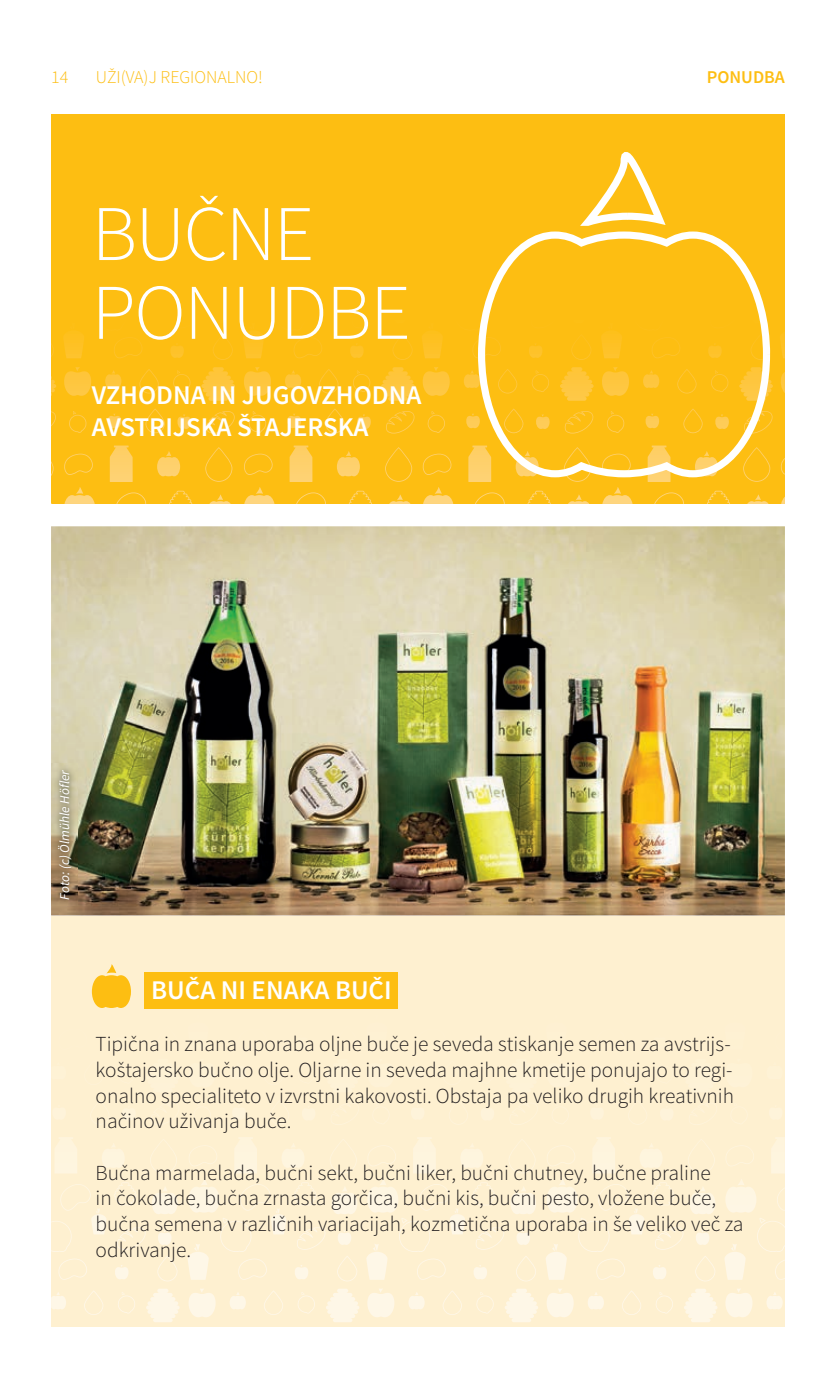
<style>
.page{position:relative;width:836px;height:1378px;background:#fff}
.page>*{position:absolute;margin:0;border:0;box-sizing:border-box;transform-origin:0 0}
.t1{font:300 78.75px/78.8px "Source Sans Pro";letter-spacing:-.02em;color:#fff}
.t2{font:600 27px/32.4px "Source Sans Pro";color:#fff}
.t3{font:300 21.38px/25.7px "Source Sans Pro";color:#231f20}
.t4{font:300 18px "Source Sans Pro";color:#fdbe12}
.t5{font:600 18px "Source Sans Pro";color:#fdbe12}
.t6{font:italic 13.5px "Source Sans Pro";color:#fff}
</style>
<div class="page">
<svg style="left:784px;top:404px;width:1px;height:19px"></svg>
<svg style="left:784px;top:314px;width:1px;height:36px"></svg>
<svg style="left:784px;top:174px;width:1px;height:19px"></svg>
<svg style="left:784px;top:207px;width:1px;height:19px"></svg>
<svg style="left:784px;top:134px;width:1px;height:24px"></svg>
<div style="left:51px;top:526px;width:733px;height:801px;background:#fef0d0"></div>
<svg style="left:766px;top:1292px;width:16px;height:17px"></svg>
<svg style="left:725px;top:1289px;width:27px;height:28px"></svg>
<svg style="left:684px;top:1289px;width:33px;height:33px"></svg>
<svg style="left:588px;top:1292px;width:16px;height:17px"></svg>
<svg style="left:547px;top:1289px;width:26px;height:28px"></svg>
<svg style="left:622px;top:1291px;width:19px;height:24px"></svg>
<svg style="left:656px;top:1292px;width:17px;height:21px"></svg>
<svg style="left:505px;top:1289px;width:33px;height:33px"></svg>
<svg style="left:408px;top:1292px;width:16px;height:17px"></svg>
<svg style="left:367px;top:1289px;width:27px;height:28px"></svg>
<svg style="left:443px;top:1291px;width:19px;height:24px"></svg>
<svg style="left:476px;top:1292px;width:18px;height:21px"></svg>
<svg style="left:326px;top:1289px;width:33px;height:33px"></svg>
<svg style="left:230px;top:1293px;width:16px;height:16px"></svg>
<svg style="left:189px;top:1289px;width:27px;height:28px"></svg>
<svg style="left:264px;top:1291px;width:19px;height:24px"></svg>
<svg style="left:298px;top:1292px;width:17px;height:21px"></svg>
<svg style="left:114px;top:1182px;width:23px;height:23px"></svg>
<svg style="left:146px;top:1289px;width:34px;height:33px"></svg>
<svg style="left:117px;top:1227px;width:29px;height:23px"></svg>
<svg style="left:152px;top:1187px;width:25px;height:27px"></svg>
<svg style="left:158px;top:1230px;width:13px;height:15px"></svg>
<svg style="left:115px;top:1265px;width:13px;height:14px"></svg>
<svg style="left:51px;top:1292px;width:15px;height:17px"></svg>
<svg style="left:58px;top:1259px;width:29px;height:21px"></svg>
<svg style="left:51px;top:1184px;width:55px;height:68px"></svg>
<svg style="left:84px;top:1291px;width:19px;height:24px"></svg>
<svg style="left:157px;top:1256px;width:20px;height:25px"></svg>
<svg style="left:118px;top:1292px;width:17px;height:21px"></svg>
<svg style="left:724px;top:1137px;width:60px;height:143px"></svg>
<svg style="left:546px;top:1137px;width:169px;height:144px"></svg>
<svg style="left:366px;top:1137px;width:170px;height:144px"></svg>
<svg style="left:188px;top:1137px;width:169px;height:144px"></svg>
<svg style="left:55px;top:1137px;width:22px;height:36px"></svg>
<svg style="left:150px;top:1139px;width:27px;height:34px"></svg>
<svg style="left:102px;top:1144px;width:22px;height:24px"></svg>
<div style="left:51px;top:115px;width:733px;height:389px;background:#fdbe12"></div>
<svg style="left:781px;top:498px;width:3px;height:6px"></svg>
<svg style="left:707px;top:491px;width:23px;height:13px"></svg>
<svg style="left:747px;top:494px;width:21px;height:10px"></svg>
<svg style="left:602px;top:487px;width:30px;height:17px"></svg>
<svg style="left:654px;top:492px;width:30px;height:12px"></svg>
<svg style="left:527px;top:491px;width:23px;height:13px"></svg>
<svg style="left:568px;top:494px;width:21px;height:10px"></svg>
<svg style="left:423px;top:487px;width:30px;height:17px"></svg>
<svg style="left:475px;top:492px;width:30px;height:12px"></svg>
<svg style="left:349px;top:491px;width:23px;height:13px"></svg>
<svg style="left:389px;top:494px;width:21px;height:10px"></svg>
<svg style="left:244px;top:487px;width:30px;height:17px"></svg>
<svg style="left:296px;top:492px;width:30px;height:12px"></svg>
<svg style="left:169px;top:491px;width:23px;height:13px"></svg>
<svg style="left:209px;top:494px;width:22px;height:10px"></svg>
<svg style="left:64px;top:487px;width:31px;height:17px"></svg>
<svg style="left:116px;top:492px;width:30px;height:12px"></svg>
<svg style="left:780px;top:364px;width:5px;height:29px"></svg>
<svg style="left:780px;top:334px;width:4px;height:24px"></svg>
<svg style="left:780px;top:437px;width:5px;height:38px"></svg>
<svg style="left:647px;top:481px;width:23px;height:1px"></svg>
<svg style="left:468px;top:445px;width:23px;height:37px"></svg>
<svg style="left:466px;top:413px;width:8px;height:15px"></svg>
<svg style="left:464px;top:371px;width:10px;height:17px"></svg>
<svg style="left:422px;top:454px;width:30px;height:21px"></svg>
<svg style="left:422px;top:334px;width:52px;height:24px"></svg>
<svg style="left:427px;top:411px;width:18px;height:22px"></svg>
<svg style="left:381px;top:367px;width:69px;height:34px"></svg>
<svg style="left:289px;top:445px;width:23px;height:37px"></svg>
<svg style="left:386px;top:411px;width:28px;height:22px"></svg>
<svg style="left:325px;top:409px;width:19px;height:24px"></svg>
<svg style="left:385px;top:447px;width:27px;height:35px"></svg>
<svg style="left:350px;top:344px;width:13px;height:14px"></svg>
<svg style="left:357px;top:414px;width:14px;height:15px"></svg>
<svg style="left:337px;top:451px;width:23px;height:25px"></svg>
<svg style="left:287px;top:413px;width:14px;height:15px"></svg>
<svg style="left:285px;top:370px;width:16px;height:18px"></svg>
<svg style="left:244px;top:367px;width:27px;height:29px"></svg>
<svg style="left:244px;top:454px;width:29px;height:21px"></svg>
<svg style="left:243px;top:334px;width:79px;height:24px"></svg>
<svg style="left:319px;top:369px;width:19px;height:24px"></svg>
<svg style="left:392px;top:339px;width:20px;height:21px"></svg>
<svg style="left:353px;top:370px;width:18px;height:22px"></svg>
<svg style="left:249px;top:411px;width:18px;height:22px"></svg>
<svg style="left:201px;top:367px;width:34px;height:34px"></svg>
<svg style="left:110px;top:445px;width:23px;height:37px"></svg>
<svg style="left:206px;top:411px;width:29px;height:22px"></svg>
<svg style="left:145px;top:408px;width:20px;height:25px"></svg>
<svg style="left:205px;top:447px;width:27px;height:35px"></svg>
<svg style="left:170px;top:346px;width:14px;height:12px"></svg>
<svg style="left:177px;top:414px;width:14px;height:15px"></svg>
<svg style="left:157px;top:451px;width:23px;height:25px"></svg>
<svg style="left:107px;top:413px;width:14px;height:15px"></svg>
<svg style="left:105px;top:370px;width:16px;height:18px"></svg>
<svg style="left:64px;top:367px;width:27px;height:29px"></svg>
<svg style="left:64px;top:454px;width:29px;height:21px"></svg>
<svg style="left:64px;top:334px;width:78px;height:24px"></svg>
<svg style="left:139px;top:369px;width:20px;height:24px"></svg>
<svg style="left:213px;top:336px;width:20px;height:24px"></svg>
<svg style="left:173px;top:370px;width:18px;height:22px"></svg>
<svg style="left:69px;top:411px;width:18px;height:22px"></svg>
<svg style="left:51px;top:376px;width:5px;height:20px"></svg>
<svg style="left:51px;top:411px;width:5px;height:15px"></svg>
<svg style="left:51px;top:461px;width:3px;height:15px"></svg>
<svg style="left:51px;top:344px;width:3px;height:13px"></svg>
<img style="left:51px;top:526px;width:733px;height:389px">
<div style="left:145px;top:972px;width:253px;height:37px;background:#fdbe12"></div>
<img style="left:51px;top:763px;width:27px;height:142px">
<svg style="left:91px;top:964px;width:54px;height:45px"></svg>
<svg style="left:474px;top:152px;width:299px;height:329px"></svg>
<p class="t4" style="left:51px;top:66px;width:19px">14</p>
<p class="t4" style="left:96px;top:66px;width:168px">UŽI(VA)J REGIONALNO!</p>
<p class="t5" style="left:706px;top:66px;width:80px">PONUDBA</p>
<h1 class="t1" style="left:92px;top:195px;width:320px">BUČNE<br>PONUDBE</h1>
<p class="t2" style="left:92px;top:379px;width:331px">VZHODNA IN JUGOVZHODNA<br>AVSTRIJSKA ŠTAJERSKA</p>
<p class="t6" style="left:56px;top:899px;width:131px;rotate:-90deg">Foto: (c) Ölmühle Höfler</p>
<p class="t2" style="left:151px;top:974px;width:242px">BUČA NI ENAKA BUČI</p>
<p class="t3" style="left:96px;top:1031px;width:640px">Tipična in znana uporaba oljne buče je seveda stiskanje semen za avstrijs&shy;koštajersko bučno olje. Oljarne in seveda majhne kmetije ponujajo to regi&shy;onalno specialiteto v izvrstni kakovosti. Obstaja pa veliko drugih kreativnih načinov uživanja buče.</p>
<p class="t3" style="left:96px;top:1159px;width:649px">Bučna marmelada, bučni sekt, bučni liker, bučni chutney, bučne praline<br>in čokolade, bučna zrnasta gorčica, bučni kis, bučni pesto, vložene buče, bučna semena v različnih variacijah, kozmetična uporaba in še veliko več za odkrivanje.</p>
</div>
